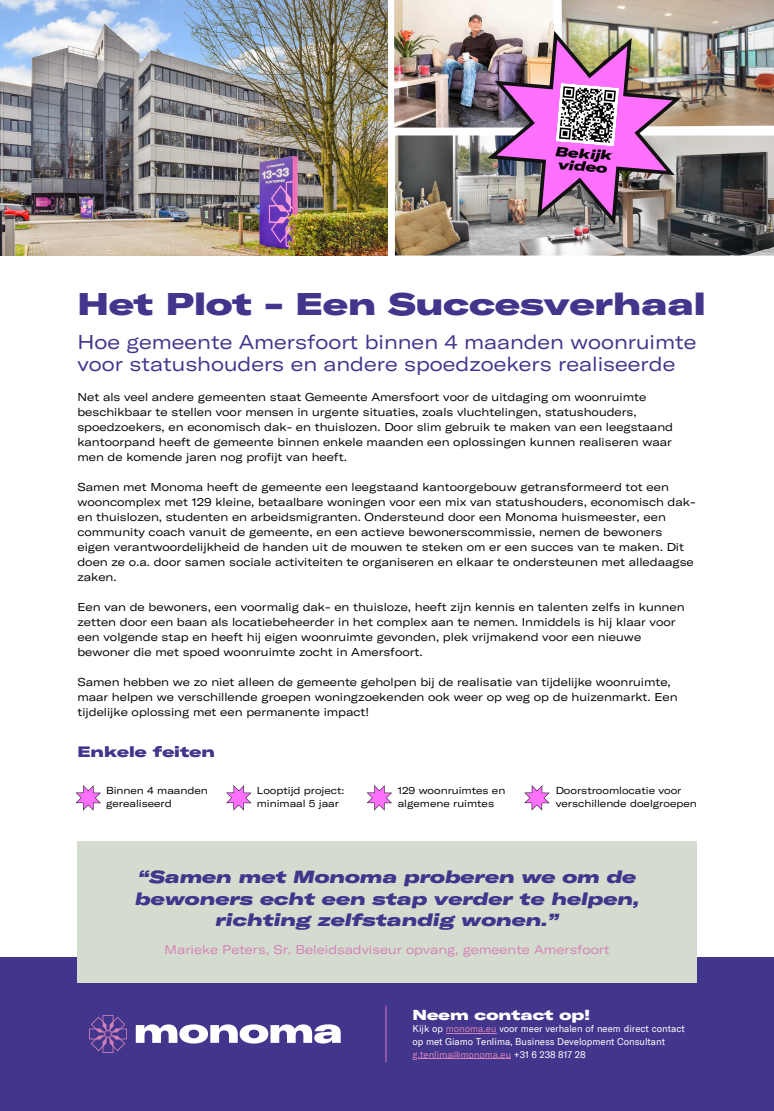
<style>
.page{position:relative;width:774px;height:1111px;background:#fff}
.page>*{position:absolute;margin:0;border:0;box-sizing:border-box;transform-origin:0 0}
.t1{font:31.25px "GT America Exp Bl";color:#41358c}
.t2{font:expanded 19.75px/21.1px "GT America";color:#41358c}
.t3{font:17.5px/21.5px "GT America Exp Bl It";color:#41358c;text-align:center}
.t4{font:15px "GT America Exp Bl";color:#41358c}
.t5{font:14.38px "GT America Exp Bl";color:#fff}
.t6{font:13.25px/13.2px "GT America Exp Bl It";color:#000}
.t7{font:expanded 12.5px "GT America";color:#d481b7}
.t8{font:expanded 11.25px/15px "GT America";color:#000}
.t9{font:expanded 10px/13.4px "GT America";color:#000}
.t10{font:9.62px/12.9px "GT America";color:#fff}
.t11{font:9.62px "GT America";color:#d481b7}
.s1{color:#d481b7}
.s2{color:#fff}
</style>
<div class="page">
<img style="left:0;top:0;width:387px;height:256px">
<svg style="left:76px;top:785px;width:25px;height:25px"></svg>
<svg style="left:226px;top:785px;width:25px;height:25px"></svg>
<svg style="left:524px;top:785px;width:25px;height:25px"></svg>
<svg style="left:367px;top:785px;width:25px;height:25px"></svg>
<img style="left:394px;top:0;width:159px;height:128px">
<img style="left:561px;top:0;width:212px;height:127px">
<img style="left:395px;top:135px;width:378px;height:121px">
<div style="left:0;top:958px;width:773px;height:153px;background:#41358c"></div>
<div style="left:77px;top:841px;width:619px;height:142px;background:#d4dccf"></div>
<img style="left:482px;top:26px;width:204px;height:204px">
<svg style="left:555px;top:83px;width:64px;height:63px"></svg>
<hr style="left:385px;top:1006px;width:1px;height:56px;background:#d481b7">
<svg style="left:89px;top:1015px;width:38px;height:38px"></svg>
<svg style="left:136px;top:1024px;width:205px;height:19px"></svg>
<hr style="left:446px;top:1033px;width:50px;height:1px;background:#d481b7">
<hr style="left:412px;top:1058px;width:99px;height:1px;background:#d481b7">
<p class="t6" style="left:556px;top:144px;width:58px;rotate:5deg">Bekijk video</p>
<h2 class="t1" style="left:77px;top:284px;width:630px">Het Plot - Een Succesverhaal</h2>
<p class="t2" style="left:77px;top:332px;width:620px">Hoe gemeente Amersfoort binnen 4 maanden woonruimte voor statushouders en andere spoedzoekers realiseerde</p>
<p class="t8" style="left:77px;top:389px;width:597px">Net als veel andere gemeenten staat Gemeente Amersfoort voor de uitdaging om woonruimte beschikbaar te stellen voor mensen in urgente situaties, zoals vluchtelingen, statushouders, spoedzoekers, en economisch dak- en thuislozen. Door slim gebruik te maken van een leegstaand kantoorpand heeft de gemeente binnen enkele maanden een oplossingen kunnen realiseren waar men de komende jaren nog profijt van heeft.</p>
<p class="t8" style="left:77px;top:479px;width:619px">Samen met Monoma heeft de gemeente een leegstaand kantoorgebouw getransformeerd tot een wooncomplex met 129 kleine, betaalbare woningen voor een mix van statushouders, economisch dak&shy;en thuislozen, studenten en arbeidsmigranten. Ondersteund door een Monoma huismeester, een community coach vanuit de gemeente, en een actieve bewonerscommissie, nemen de bewoners eigen verantwoordelijkheid de handen uit de mouwen te steken om er een succes van te maken. Dit doen ze o.a. door samen sociale activiteiten te organiseren en elkaar te ondersteunen met alledaagse zaken.</p>
<p class="t8" style="left:77px;top:599px;width:608px">Een van de bewoners, een voormalig dak- en thuisloze, heeft zijn kennis en talenten zelfs in kunnen zetten door een baan als locatiebeheerder in het complex aan te nemen. Inmiddels is hij klaar voor een volgende stap en heeft hij eigen woonruimte gevonden, plek vrijmakend voor een nieuwe bewoner die met spoed woonruimte zocht in Amersfoort.</p>
<p class="t8" style="left:77px;top:674px;width:601px">Samen hebben we zo niet alleen de gemeente geholpen bij de realisatie van tijdelijke woonruimte, maar helpen we verschillende groepen woningzoekenden ook weer op weg op de huizenmarkt. Een tijdelijke oplossing met een permanente impact!</p>
<p class="t4" style="left:77px;top:742px;width:139px">Enkele feiten</p>
<p class="t9" style="left:106px;top:783px;width:103px">Binnen 4 maanden gerealiseerd</p>
<p class="t9" style="left:257px;top:783px;width:89px">Looptijd project: minimaal 5 jaar</p>
<h4 class="t9" style="left:555px;top:783px;width:143px">Doorstroomlocatie voor verschillende doelgroepen</h4>
<p class="t9" style="left:397px;top:783px;width:109px">129 woonruimtes en algemene ruimtes</p>
<p class="t3" style="left:135px;top:866px;width:505px">“Samen met Monoma proberen we om de bewoners echt een stap verder te helpen, richting zelfstandig wonen.”</p>
<p class="t7" style="left:165px;top:942px;width:446px">Marieke Peters, Sr. Beleidsadviseur opvang, gemeente Amersfoort</p>
<p class="t5" style="left:412px;top:1006px;width:179px">Neem contact op!</p>
<p class="t10" style="left:412px;top:1022px;width:274px">Kijk op <span class="s1">monoma.eu</span> voor meer verhalen of neem direct contact op met Giamo Tenlima, Business Development Consultant</p>
<p class="t11" style="left:412px;top:1048px;width:174px">g.tenlima@monoma.eu <span class="s2">+31 6 238 817 28</span></p>
</div>
